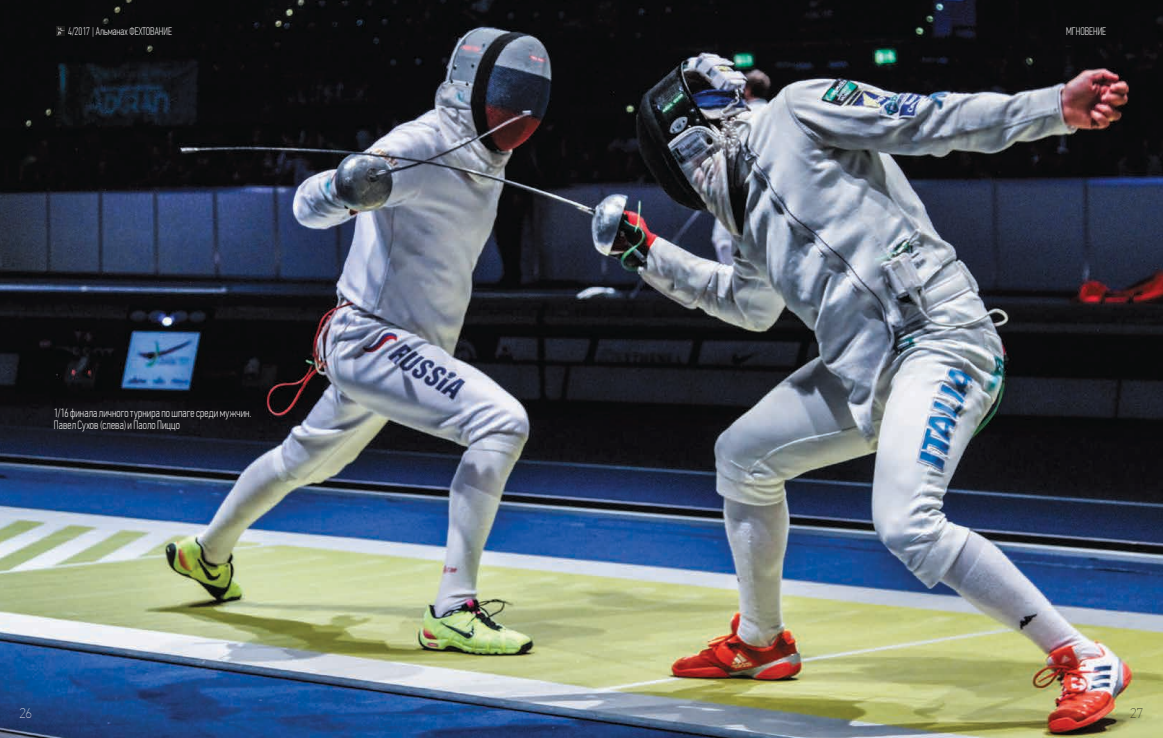
<style>
.page{position:relative;width:1163px;height:738px;background:#fff}
.page>*{position:absolute;margin:0;border:0;box-sizing:border-box;transform-origin:0 0}
.t1{font:100 14px "PF Din Text Pro";color:#fff}
.t2{font:100 14px "PF Din Text Pro";color:#1d1d1b}
.t3{font:100 12px/11.3px "PF Din Text Comp Pro";letter-spacing:.01em;color:#fff}
.t4{font:100 11px "PF Din Text Comp Pro";color:#fff}
</style>
<div class="page">
<img style="left:0;top:0;width:1162px;height:737px">
<svg style="left:56px;top:27px;width:8px;height:8px"></svg>
<p class="t4" style="left:68px;top:24px;width:105px">4/2017 | Альманах ФЕХТОВАНИЕ</p>
<p class="t3" style="left:54px;top:407px;width:199px">1/16 финала личного турнира по шпаге среди мужчин.<br>Павел Сухов (слева) и Паоло Пиццо</p>
<p class="t4" style="left:1065px;top:24px;width:42px">МГНОВЕНИЕ</p>
<p class="t1" style="left:19px;top:704px;width:14px">26</p>
<p class="t2" style="left:1129px;top:704px;width:14px">27</p>
</div>
